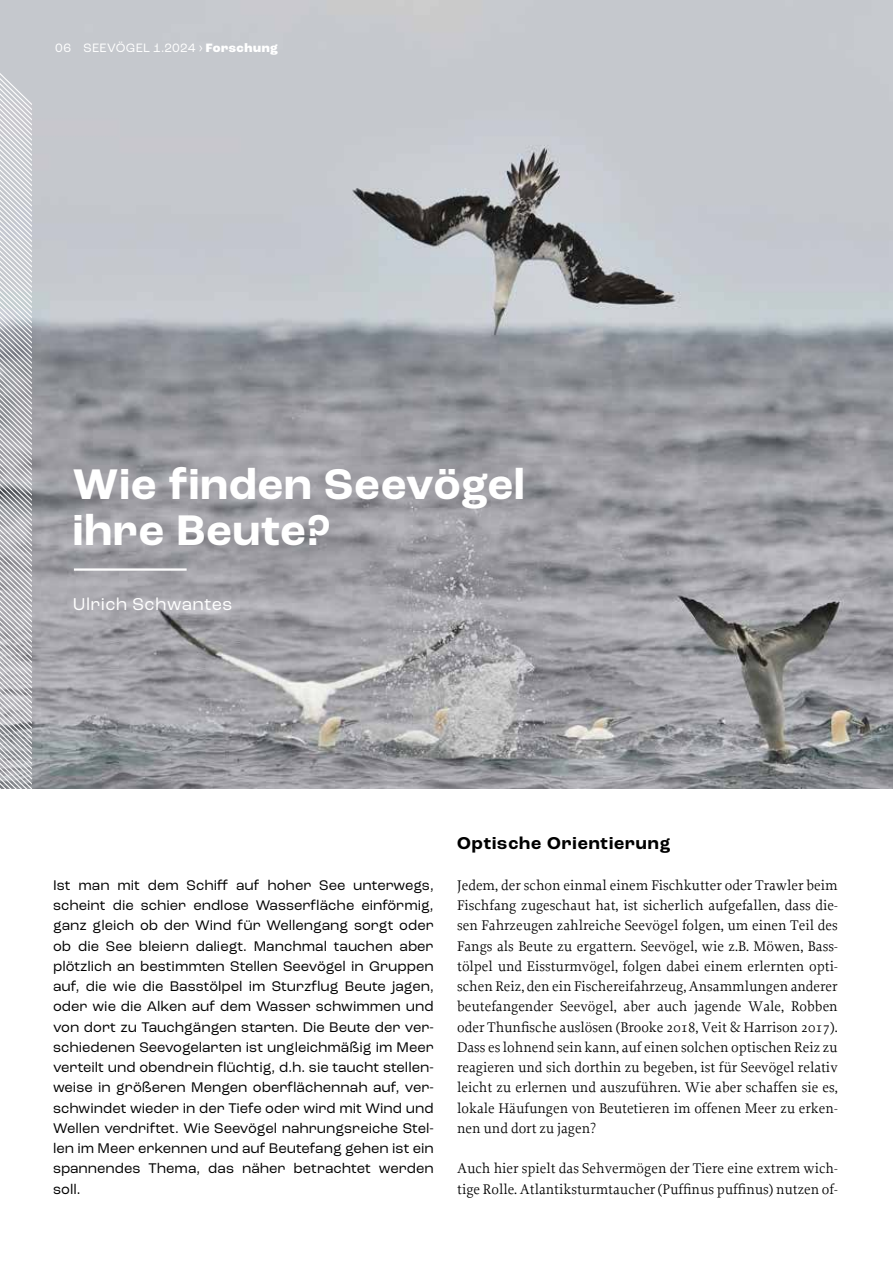
<style>
.page{position:relative;width:893px;height:1263px;background:#fff}
.page>*{position:absolute;margin:0;border:0;box-sizing:border-box;transform-origin:0 0}
.t1{font:700 45px/46.5px "Roc Grotesk";letter-spacing:.025em;color:#fff}
.t2{font:700 18px "Roc Grotesk";letter-spacing:.05em;color:#000}
.t3{font:18px "Roc Grotesk";letter-spacing:.025em;color:#fff}
.t4{font:14.7px/20.2px "Proforma";color:#000;text-align:justify}
.t5{font:14.7px/20.2px "Roc Grotesk";color:#000;text-align:justify}
.t6{font:12.75px "Roc Grotesk";letter-spacing:.025em;color:#fff}
.s1{font-weight:800}
</style>
<div class="page">
<img style="left:0;top:0;width:893px;height:788px">
<hr style="left:74px;top:568px;width:113px;height:3px;background:#fff">
<svg style="left:0;top:73px;width:32px;height:716px"></svg>
<p class="t6" style="left:55px;top:40px;width:224px">06 SEEVÖGEL 1.2024 › <span class="s1">Forschung</span></p>
<h1 class="t1" style="left:73px;top:461px;width:453px">Wie finden Seevögel ihre Beute?</h1>
<p class="t3" style="left:73px;top:593px;width:161px">Ulrich Schwantes</p>
<p class="t5" style="left:53px;top:875px;width:382px">Ist man mit dem Schiff auf hoher See unterwegs, scheint die schier endlose Wasserfläche einförmig, ganz gleich ob der Wind für Wellengang sorgt oder ob die See bleiern daliegt. Manchmal tauchen aber plötzlich an bestimmten Stellen Seevögel in Gruppen auf, die wie die Basstölpel im Sturzflug Beute jagen, oder wie die Alken auf dem Wasser schwimmen und von dort zu Tauchgängen starten. Die Beute der ver&shy;schiedenen Seevogelarten ist ungleichmäßig im Meer verteilt und obendrein flüchtig, d.h. sie taucht stellen&shy;weise in größeren Mengen oberflächennah auf, ver&shy;schwindet wieder in der Tiefe oder wird mit Wind und Wellen verdriftet. Wie Seevögel nahrungsreiche Stel&shy;len im Meer erkennen und auf Beutefang gehen ist ein spannendes Thema, das näher betrachtet werden soll.</p>
<p class="t2" style="left:457px;top:832px;width:215px">Optische Orientierung</p>
<p class="t4" style="left:457px;top:875px;width:382px">Jedem, der schon einmal einem Fischkutter oder Trawler beim Fischfang zugeschaut hat, ist sicherlich aufgefallen, dass die&shy;sen Fahrzeugen zahlreiche Seevögel folgen, um einen Teil des Fangs als Beute zu ergattern. Seevögel, wie z.B. Möwen, Bass&shy;tölpel und Eissturmvögel, folgen dabei einem erlernten opti&shy;schen Reiz, den ein Fischereifahrzeug, Ansammlungen anderer beutefangender Seevögel, aber auch jagende Wale, Robben oder Thunfische auslösen (Brooke 2018, Veit &amp; Harrison 2017).<br>Dass es lohnend sein kann, auf einen solchen optischen Reiz zu reagieren und sich dorthin zu begeben, ist für Seevögel relativ leicht zu erlernen und auszuführen. Wie aber schaffen sie es, lokale Häufungen von Beutetieren im offenen Meer zu erken&shy;nen und dort zu jagen?</p>
<p class="t4" style="left:457px;top:1158px;width:382px">Auch hier spielt das Sehvermögen der Tiere eine extrem wich&shy;tige Rolle. Atlantiksturmtaucher (Puffinus puffinus) nutzen of-</p>
</div>
